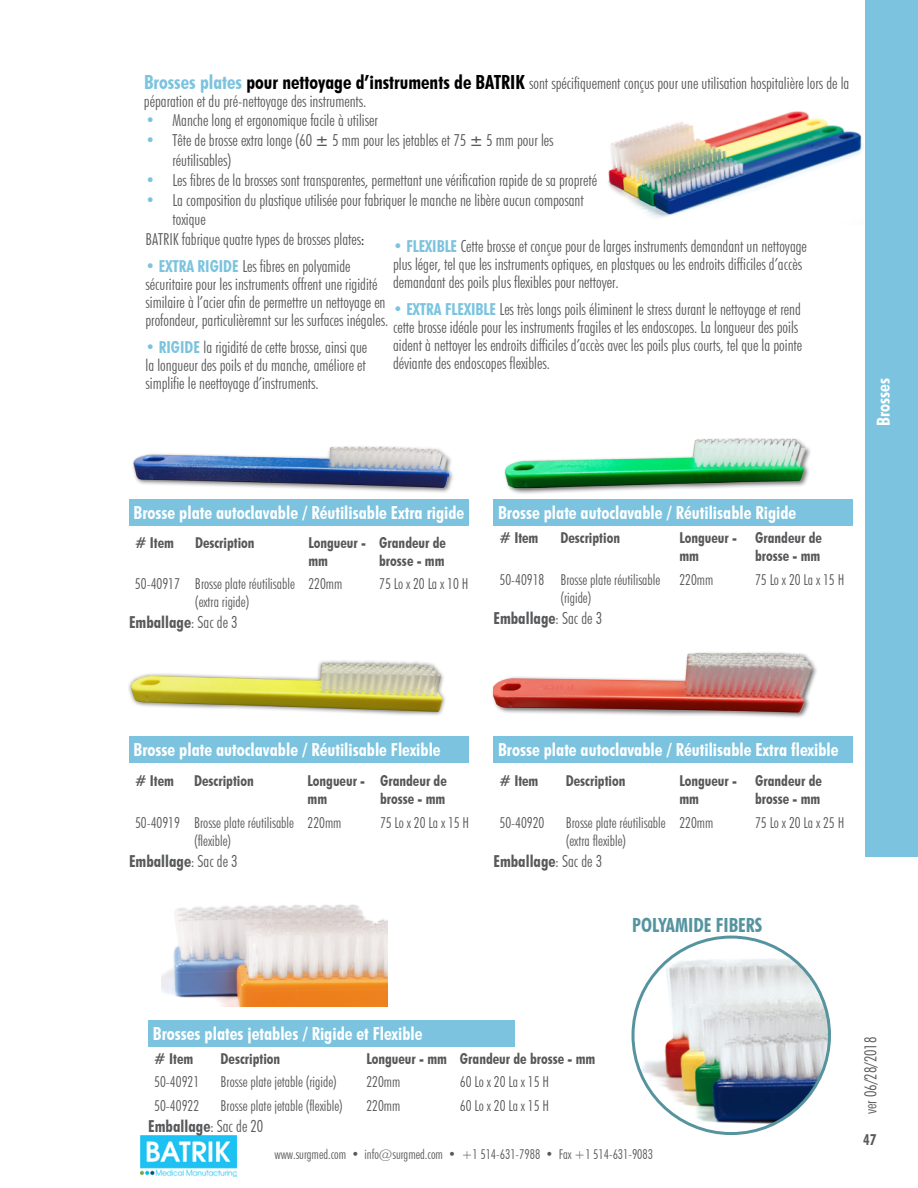
<style>
.page{position:relative;width:918px;height:1188px;background:#fff}
.page>*{position:absolute;margin:0;border:0;box-sizing:border-box;transform-origin:0 0}
.t1{font:700 condensed 19.5px "Futura BT";color:#55949f}
.t2{font:700 condensed 18px "Futura BT";color:#fff}
.t3{font:300 condensed 16.5px/18px "Futura BT";color:#58595b}
.t4{font:700 condensed 16.5px "Futura BT";color:#58595b}
.t5{font:300 condensed 15px/18px "Futura BT";color:#58585b}
.t6{font:700 condensed 15px/18px "Futura BT";color:#58585b}
.t7{font:700 condensed 15px "Futura BT";color:#58595b}
.t8{font:300 condensed 13.5px "Futura BT";color:#58595b}
.s1{font-weight:700;font-size:19.5px;color:#7bc3df}
.s2{font-weight:700;font-size:19.5px;color:#000}
.s3{color:#7bc3df}
.s4{font-weight:700}
.s5{color:#000}
.s6{font-weight:700;color:#7bc3df}
.s7{font-weight:300}
</style>
<div class="page">
<div style="left:866px;top:0;width:52px;height:857px;background:#7bc3df"></div>
<img style="left:141px;top:1135px;width:96px;height:42px">
<img style="left:608px;top:111px;width:254px;height:107px">
<div style="left:129px;top:500px;width:340px;height:26px;background:#7bc3df"></div>
<div style="left:494px;top:500px;width:359px;height:26px;background:#7bc3df"></div>
<div style="left:129px;top:736px;width:340px;height:27px;background:#7bc3df"></div>
<div style="left:494px;top:736px;width:359px;height:27px;background:#7bc3df"></div>
<div style="left:148px;top:1020px;width:367px;height:27px;background:#7bc3df"></div>
<img style="left:633px;top:937px;width:196px;height:197px;border-radius:98px">
<div style="left:131px;top:444px;width:324px;height:50px;background:#000;opacity:.6"></div>
<img style="left:134px;top:444px;width:314px;height:43px">
<img style="left:504px;top:438px;width:307px;height:56px">
<img style="left:129px;top:660px;width:316px;height:55px">
<div style="left:491px;top:651px;width:327px;height:68px;background:#000;opacity:.6"></div>
<img style="left:494px;top:651px;width:319px;height:68px">
<img style="left:162px;top:904px;width:226px;height:103px">
<p class="t3" style="left:144px;top:74px;width:707px"><span class="s1">Brosses plates</span> <span class="s2">pour nettoyage d’instruments de BATRIK</span> sont spécifiquement conçus pour une utilisation hospitalière lors de la péparation et du pré-nettoyage des instruments.</p>
<p class="t3" style="left:146px;top:111px;width:234px"><span class="s3">•</span> Manche long et ergonomique facile à utiliser</p>
<p class="t3" style="left:172px;top:130px;width:383px;line-height:19.8px;text-indent:-27px"><span class="s3">•</span> Tête de brosse extra longe (60 <span class="s4">±</span> 5 mm pour les jetables et 75 <span class="s4">±</span> 5 mm pour les réutilisables)</p>
<p class="t3" style="left:145px;top:171px;width:453px"><span class="s3">•</span> Les fibres de la brosses sont transparentes, permettant une vérification rapide de sa propreté</p>
<p class="t3" style="left:172px;top:190px;width:413px;line-height:19.8px;text-indent:-27px"><span class="s3">•</span> La composition du plastique utilisée pour fabriquer le manche ne libère aucun composant toxique</p>
<p class="t3" style="left:146px;top:230px;width:220px">BATRIK fabrique quatre types de brosses plates<span class="s5">:</span></p>
<p class="t3" style="left:146px;top:257px;width:244px"><span class="s6">• EXTRA RIGIDE</span> Les fibres en polyamide sécuritaire pour les instruments offrent une rigidité similaire à l’acier afin de permettre un nettoyage en profondeur, particulièremnt sur les surfaces inégales.</p>
<p class="t3" style="left:146px;top:338px;width:223px;text-align:justify"><span class="s6">• RIGIDE</span> la rigidité de cette brosse, ainsi que la longueur des poils et du manche, améliore et simplifie le neettoyage d’instruments.</p>
<p class="t3" style="left:393px;top:237px;width:415px"><span class="s6">• FLEXIBLE</span> Cette brosse et conçue pour de larges instruments demandant un nettoyage plus léger, tel que les instruments optiques, en plastques ou les endroits difficiles d’accès demandant des poils plus flexibles pour nettoyer.</p>
<p class="t3" style="left:393px;top:300px;width:411px"><span class="s6">• EXTRA FLEXIBLE</span> Les très longs poils éliminent le stress durant le nettoyage et rend cette brosse idéale pour les instruments fragiles et les endoscopes. La longueur des poils aident à nettoyer les endroits difficiles d’accès avec les poils plus courts, tel que la pointe déviante des endoscopes flexibles.</p>
<p class="t2" style="left:873px;top:426px;width:49px;rotate:-90deg">Brosses</p>
<p class="t2" style="left:134px;top:502px;width:332px">Brosse plate autoclavable / Réutilisable Extra rigide</p>
<p class="t2" style="left:498px;top:502px;width:300px">Brosse plate autoclavable / Réutilisable Rigide</p>
<p class="t6" style="left:135px;top:533px;width:40px"># Item</p>
<p class="t6" style="left:195px;top:533px;width:61px">Description</p>
<p class="t6" style="left:308px;top:533px;width:59px">Longueur - mm</p>
<p class="t6" style="left:379px;top:533px;width:68px">Grandeur de brosse - mm</p>
<p class="t5" style="left:195px;top:575px;width:101px;text-indent:-60px">50-40917 Brosse plate réutilisable (extra rigide)</p>
<p class="t5" style="left:308px;top:575px;width:35px">220mm</p>
<p class="t5" style="left:379px;top:575px;width:91px">75 Lo x 20 La x 10 H</p>
<p class="t4" style="left:129px;top:612px;width:110px">Emballage<span class="s7">: Sac de 3</span></p>
<p class="t6" style="left:500px;top:529px;width:40px"># Item</p>
<p class="t6" style="left:560px;top:529px;width:61px">Description</p>
<p class="t6" style="left:679px;top:529px;width:59px">Longueur - mm</p>
<p class="t6" style="left:755px;top:529px;width:68px">Grandeur de brosse - mm</p>
<p class="t5" style="left:500px;top:570px;width:162px;text-align:center">50-40918 Brosse plate réutilisable (rigide)</p>
<p class="t5" style="left:679px;top:570px;width:35px">220mm</p>
<p class="t5" style="left:755px;top:570px;width:91px">75 Lo x 20 La x 15 H</p>
<p class="t4" style="left:494px;top:608px;width:110px">Emballage<span class="s7">: Sac de 3</span></p>
<p class="t2" style="left:134px;top:738px;width:309px">Brosse plate autoclavable / Réutilisable Flexible</p>
<p class="t2" style="left:498px;top:738px;width:342px">Brosse plate autoclavable / Réutilisable Extra flexible</p>
<p class="t6" style="left:135px;top:772px;width:40px"># Item</p>
<p class="t6" style="left:194px;top:772px;width:61px">Description</p>
<p class="t6" style="left:308px;top:772px;width:59px">Longueur - mm</p>
<p class="t6" style="left:380px;top:772px;width:68px">Grandeur de brosse - mm</p>
<p class="t5" style="left:135px;top:813px;width:160px;text-align:center">50-40919 Brosse plate réutilisable (flexible)</p>
<p class="t5" style="left:308px;top:813px;width:35px">220mm</p>
<p class="t5" style="left:380px;top:813px;width:91px">75 Lo x 20 La x 15 H</p>
<p class="t4" style="left:129px;top:851px;width:110px">Emballage<span class="s7">: Sac de 3</span></p>
<p class="t6" style="left:500px;top:772px;width:40px"># Item</p>
<p class="t6" style="left:566px;top:772px;width:61px">Description</p>
<p class="t6" style="left:679px;top:772px;width:59px">Longueur - mm</p>
<p class="t6" style="left:755px;top:772px;width:68px">Grandeur de brosse - mm</p>
<p class="t5" style="left:500px;top:813px;width:46px">50-40920</p>
<p class="t5" style="left:566px;top:813px;width:101px">Brosse plate réutilisable (extra flexible)</p>
<p class="t5" style="left:679px;top:813px;width:35px">220mm</p>
<p class="t5" style="left:755px;top:813px;width:91px">75 Lo x 20 La x 25 H</p>
<p class="t4" style="left:494px;top:851px;width:110px">Emballage<span class="s7">: Sac de 3</span></p>
<p class="t1" style="left:632px;top:913px;width:132px">POLYAMIDE FIBERS</p>
<p class="t2" style="left:153px;top:1022px;width:271px">Brosses plates jetables / Rigide et Flexible</p>
<p class="t6" style="left:154px;top:1050px;width:40px"># Item</p>
<p class="t6" style="left:221px;top:1050px;width:61px">Description</p>
<p class="t6" style="left:366px;top:1050px;width:231px">Longueur - mm Grandeur de brosse - mm</p>
<p class="t5" style="left:154px;top:1073px;width:46px">50-40921</p>
<p class="t5" style="left:221px;top:1073px;width:118px">Brosse plate jetable (rigide)</p>
<p class="t5" style="left:366px;top:1073px;width:35px">220mm</p>
<p class="t5" style="left:460px;top:1073px;width:91px">60 Lo x 20 La x 15 H</p>
<p class="t5" style="left:154px;top:1096px;width:46px">50-40922</p>
<p class="t5" style="left:221px;top:1096px;width:124px">Brosse plate jetable (flexible)</p>
<p class="t5" style="left:366px;top:1096px;width:35px">220mm</p>
<p class="t5" style="left:460px;top:1096px;width:91px">60 Lo x 20 La x 15 H</p>
<p class="t4" style="left:148px;top:1116px;width:117px">Emballage<span class="s7">: Sac de 20</span></p>
<p class="t8" style="left:275px;top:1146px;width:380px">www.surgmed.com • info@surgmed.com • +1 514-631-7988 • Fax +1 514-631-9083</p>
<p class="t3" style="left:862px;top:1114px;width:79px;rotate:-90deg">ver 06/28/2018</p>
<p class="t7" style="left:863px;top:1131px;width:15px">47</p>
</div>
